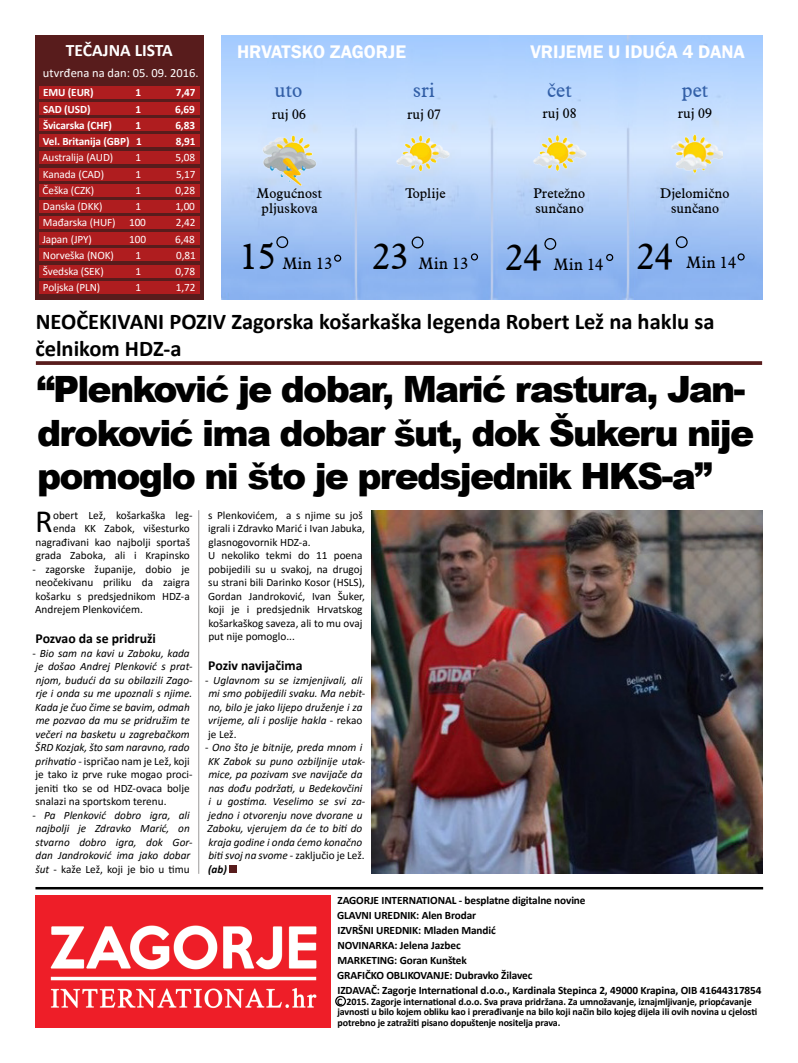
<style>
.page{position:relative;width:798px;height:1063px;background:#fff}
.page>*{position:absolute;margin:0;border:0;box-sizing:border-box;transform-origin:0 0}
.t1{font:900 36.25px/43.5px "Arial";letter-spacing:-.05em;color:#000}
.t2{font:36.25px "Aldine 721 BT";color:#000}
.t3{font:32.5px "Calibri";color:#000}
.t4{font:700 22.5px/27px "Calibri";color:#000}
.t5{font:20px "Aldine 721 BT";color:#325fa7}
.t6{font:600 18.75px "Franklin Gothic";color:#fff}
.t7{font:700 17.5px "Calibri";color:#fff}
.t8{font:16.25px "Aldine 721 BT";color:#000}
.t9{font:13.75px/15px "Aldine 721 BT";color:#000;text-align:center}
.t10{font:700 13.75px "Calibri";color:#000}
.t11{font:12.5px "Calibri";color:#fff}
.t12{font:italic 11.25px/13.5px "Calibri";color:#000}
.t13{font:11.25px/13.5px "Calibri";color:#000;text-align:right}
.t14{font:700 11.25px/15px "Calibri";letter-spacing:-.01em;color:#000}
.t15{font:11.25px "Calibri";letter-spacing:-.01em;color:#fff}
.t16{font:700 11.25px "Calibri";letter-spacing:-.01em;color:#fff}
.t17{font:700 10px/10px "Calibri";letter-spacing:-.01em;color:#000}
.s1{font-style:normal}
.s2{font-weight:700}
</style>
<div class="page">
<div style="left:335px;top:996px;width:11px;height:11px;border:1px solid #000;border-radius:50%"></div>
<img style="left:221px;top:35px;width:541px;height:265px">
<div style="left:411px;top:237px;width:12px;height:11px;border:1px solid #000;border-radius:50%"></div>
<div style="left:544px;top:238px;width:12px;height:12px;border:1px solid #000;border-radius:50%"></div>
<div style="left:675px;top:236px;width:12px;height:12px;border:1px solid #000;border-radius:50%"></div>
<div style="left:276px;top:236px;width:12px;height:12px;border:1px solid #000;border-radius:50%"></div>
<div style="left:334px;top:255px;width:7px;height:7px;border:1px solid #000;border-radius:50%"></div>
<div style="left:470px;top:253px;width:8px;height:8px;border:1px solid #000;border-radius:50%"></div>
<div style="left:606px;top:254px;width:7px;height:7px;border:1px solid #000;border-radius:50%"></div>
<div style="left:737px;top:253px;width:7px;height:8px;border:1px solid #000;border-radius:50%"></div>
<img style="left:257px;top:127px;width:62px;height:59px">
<img style="left:390px;top:129px;width:62px;height:57px">
<img style="left:526px;top:133px;width:62px;height:54px">
<img style="left:658px;top:129px;width:63px;height:55px">
<img style="left:35px;top:896px;width:295px;height:132px">
<hr style="left:35px;top:887px;width:727px;height:2px;background:#000">
<svg style="left:36px;top:361px;width:725px;height:4px;background:#612929"></svg>
<div style="left:229px;top:866px;width:7px;height:7px;background:#581c1c"></div>
<div style="left:35px;top:35px;width:169px;height:265px;background:#581c1c"></div>
<div style="left:39px;top:86px;width:161px;height:13px;background:#af1d1f"></div>
<div style="left:39px;top:102px;width:161px;height:13px;background:#af1d1f"></div>
<div style="left:39px;top:118px;width:161px;height:13px;background:#af1d1f"></div>
<div style="left:39px;top:135px;width:161px;height:12px;background:#af1d1f"></div>
<div style="left:39px;top:152px;width:161px;height:12px;background:#af1d1f"></div>
<div style="left:39px;top:168px;width:161px;height:13px;background:#af1d1f"></div>
<div style="left:39px;top:184px;width:161px;height:13px;background:#af1d1f"></div>
<div style="left:39px;top:200px;width:161px;height:13px;background:#af1d1f"></div>
<div style="left:39px;top:216px;width:161px;height:12px;background:#af1d1f"></div>
<div style="left:39px;top:233px;width:161px;height:12px;background:#af1d1f"></div>
<div style="left:39px;top:249px;width:161px;height:12px;background:#af1d1f"></div>
<div style="left:39px;top:265px;width:161px;height:13px;background:#af1d1f"></div>
<div style="left:39px;top:281px;width:161px;height:13px;background:#af1d1f"></div>
<hr style="left:198px;top:510px;width:1px;height:364px;background:#9c9b9b">
<img style="left:371px;top:510px;width:390px;height:364px">
<h3 class="t7" style="left:66px;top:37px;width:108px">TEČAJNA LISTA</h3>
<p class="t11" style="left:43px;top:64px;width:157px">utvrđena na dan: 05. 09. 2016.</p>
<p class="t16" style="left:43px;top:85px;width:52px">EMU (EUR)</p>
<p class="t16" style="left:135px;top:85px;width:7px">1</p>
<p class="t16" style="left:176px;top:85px;width:21px">7,47</p>
<p class="t16" style="left:43px;top:101px;width:49px">SAD (USD)</p>
<p class="t16" style="left:135px;top:101px;width:7px">1</p>
<p class="t16" style="left:175px;top:101px;width:21px">6,69</p>
<p class="t16" style="left:43px;top:117px;width:70px">Švicarska (CH F)</p>
<p class="t16" style="left:135px;top:117px;width:7px">1</p>
<p class="t16" style="left:175px;top:117px;width:21px">6,83</p>
<p class="t16" style="left:43px;top:134px;width:100px">Vel. Britanija (GBP) 1</p>
<p class="t16" style="left:176px;top:134px;width:21px">8,91</p>
<p class="t15" style="left:42px;top:150px;width:72px">Australija (AUD)</p>
<p class="t15" style="left:135px;top:150px;width:7px">1</p>
<p class="t15" style="left:175px;top:150px;width:21px">5,08</p>
<p class="t15" style="left:43px;top:166px;width:63px">Kanada (CAD)</p>
<p class="t15" style="left:135px;top:166px;width:7px">1</p>
<p class="t15" style="left:176px;top:166px;width:21px">5,17</p>
<p class="t15" style="left:43px;top:182px;width:53px">Češka (CZK)</p>
<p class="t15" style="left:135px;top:182px;width:7px">1</p>
<p class="t15" style="left:175px;top:182px;width:21px">0,28</p>
<p class="t15" style="left:43px;top:199px;width:61px">Danska (DKK)</p>
<p class="t15" style="left:135px;top:199px;width:7px">1</p>
<p class="t15" style="left:175px;top:199px;width:21px">1,00</p>
<p class="t15" style="left:43px;top:215px;width:104px">Mađarska (HUF) 100</p>
<p class="t15" style="left:176px;top:215px;width:21px">2,42</p>
<p class="t15" style="left:42px;top:231px;width:51px">Japan (JPY)</p>
<p class="t15" style="left:129px;top:231px;width:18px">100</p>
<p class="t15" style="left:175px;top:231px;width:21px">6,48</p>
<p class="t15" style="left:43px;top:247px;width:72px">Norveška (NOK)</p>
<p class="t15" style="left:135px;top:247px;width:7px">1</p>
<p class="t15" style="left:176px;top:247px;width:21px">0,81</p>
<p class="t15" style="left:43px;top:264px;width:62px">Švedska (SEK)</p>
<p class="t15" style="left:135px;top:264px;width:7px">1</p>
<p class="t15" style="left:175px;top:264px;width:21px">0,78</p>
<p class="t15" style="left:43px;top:280px;width:59px">Poljska (PLN)</p>
<p class="t15" style="left:135px;top:280px;width:7px">1</p>
<p class="t15" style="left:176px;top:280px;width:21px">1,72</p>
<h3 class="t6" style="left:237px;top:40px;width:170px">HRVATSKO ZAGORJE</h3>
<h3 class="t6" style="left:530px;top:40px;width:216px">VRIJEME U IDUĆA 4 DANA</h3>
<h3 class="t5" style="left:274px;top:77px;width:29px">uto</h3>
<h3 class="t5" style="left:413px;top:77px;width:23px">sri</h3>
<h3 class="t5" style="left:547px;top:77px;width:26px">čet</h3>
<h3 class="t5" style="left:681px;top:77px;width:28px">pet</h3>
<p class="t9" style="left:272px;top:106px;width:36px">ruj 06</p>
<p class="t9" style="left:407px;top:106px;width:36px">ruj 07</p>
<p class="t9" style="left:542px;top:105px;width:36px">ruj 08</p>
<p class="t9" style="left:677px;top:105px;width:36px">ruj 09</p>
<p class="t9" style="left:256px;top:185px;width:67px">Mogućnost pljuskova</p>
<p class="t9" style="left:405px;top:185px;width:42px">Toplije</p>
<h1 class="t2" style="left:240px;top:234px;width:38px">15</h1>
<h1 class="t2" style="left:372px;top:235px;width:38px">23</h1>
<h3 class="t8" style="left:282px;top:253px;width:51px">Min 13</h3>
<h3 class="t8" style="left:418px;top:253px;width:51px">Min 13</h3>
<p class="t9" style="left:533px;top:185px;width:53px;text-align:left">Pretežno sunčano</p>
<p class="t9" style="left:660px;top:185px;width:71px">Djelomično sunčano</p>
<h1 class="t2" style="left:505px;top:235px;width:38px">24</h1>
<h3 class="t8" style="left:553px;top:254px;width:51px">Min 14</h3>
<h1 class="t2" style="left:636px;top:234px;width:38px">24</h1>
<h3 class="t8" style="left:686px;top:252px;width:51px">Min 14</h3>
<h3 class="t4" style="left:35px;top:307px;width:680px">NEOČEKIVANI POZIV Zagorska košarkaška legenda Robert Lež na haklu sa čelnikom HDZ-a</h3>
<h1 class="t1" style="left:37px;top:366px;width:719px">“Plenković je dobar, Marić rastura, Jan&shy;droković ima dobar šut, dok Šukeru nije pomoglo ni što je predsjednik HKS-a”</h1>
<p class="t13" style="left:36px;top:508px;width:158px">obert Lež, košarkaška leg&shy;enda KK Zabok, višesturko nagrađivani kao najbolji sportaš grada Zaboka, ali i Krapinsko</p>
<p class="t13" style="left:33px;top:562px;width:159px;text-align:justify">- zagorske županije, dobio je neočekivanu priliku da zaigra košarku s predsjednikom HDZ-a Andrejem Plenkovićem.</p>
<p class="t10" style="left:36px;top:629px;width:122px">Pozvao da se pridruži</p>
<p class="t12" style="left:33px;top:646px;width:161px"><span class="s1">-</span> Bio sam na kavi u Zaboku, kada je došao Andrej Plenković s prat&shy;njom, budući da su obilazili Zago&shy;rje i onda su me upoznali s njime.<br>Kada je čuo čime se bavim, odmah me pozvao da mu se pridružim te večeri na basketu u zagrebačkom<br>ŠRD Kozjak, što sam naravno, rado prihvatio <span class="s1">- ispričao nam je Lež, koji je tako iz prve ruke mogao proci&shy;jeniti tko se od HDZ-ovaca bolje snalazi na sportskom terenu.</span></p>
<p class="t12" style="left:33px;top:808px;width:161px"><span class="s1">-</span> Pa Plenković dobro igra, ali najbolji je Zdravko Marić, on stvarno dobro igra, dok Gor&shy;dan Jandroković ima jako dobar šut <span class="s1">- kaže Lež, koji je bio u timu</span></p>
<h2 class="t3" style="left:35px;top:499px;width:19px">R</h2>
<p class="t13" style="left:208px;top:508px;width:158px;text-align:left">s Plenkovićem, a s njime su još igrali i Zdravko Marić i Ivan Jabuka, glasnogovornik HDZ-a.<br>U nekoliko tekmi do 11 poena pobijedili su u svakoj, na drugoj su strani bili Darinko Kosor (HSLS),<br>Gordan Jandroković, Ivan Šuker, koji je i predsjednik Hrvatskog košarkaškog saveza, ali to mu ovaj put nije pomoglo...</p>
<p class="t10" style="left:208px;top:656px;width:96px">Poziv navijačima</p>
<p class="t12" style="left:205px;top:673px;width:161px"><span class="s1">-</span> Uglavnom su se izmjenjivali, ali mi smo pobijedili svaku. Ma nebit&shy;no, bilo je jako lijepo druženje i za vrijeme, ali i poslije hakla <span class="s1">- rekao je Lež.</span></p>
<p class="t12" style="left:205px;top:740px;width:161px"><span class="s1">-</span> Ono što je bitnije, preda mnom i<br>KK Zabok su puno ozbiljnije utak&shy;mice, pa pozivam sve navijače da nas dođu podržati, u Bedekovčini<br>i u gostima. Veselimo se svi za&shy;jedno i otvorenju nove dvorane u<br>Zaboku, vjerujem da će to biti do kraja godine i onda ćemo konačno biti svoj na svome <span class="s1">- zaključio je Lež. </span><span class="s2">(ab)</span></p>
<p class="t14" style="left:337px;top:893px;width:425px">ZAGORJE INTERNATIONAL - besplatne digitalne novine<br>GLAVNI UREDNIK: Alen Brodar<br>IZVRŠNI UREDNIK: Mladen Mandić<br>NOVINARKA: Jelena Jazbec<br>MARKETING: Goran Kunštek<br>GRAFIČKO OBLIKOVANJE: Dubravko Žilavec<br>IZDAVAČ: Zagorje International d.o.o., Kardinala Stepinca 2, 49000 Krapina, OIB 41644317854</p>
<p class="t17" style="left:337px;top:996px;width:421px">C 2015. Zagorje international d.o.o. Sva prava pridržana. Za umnožavanje, iznajmljivanje, priopćavanje javnosti u bilo kojem obliku kao i prerađivanje na bilo koji način bilo kojeg dijela ili ovih novina u cjelosti</p>
<p class="t17" style="left:337px;top:1017px;width:224px">potrebno je zatražiti pisano dopuštenje nositelja prava.</p>
</div>
